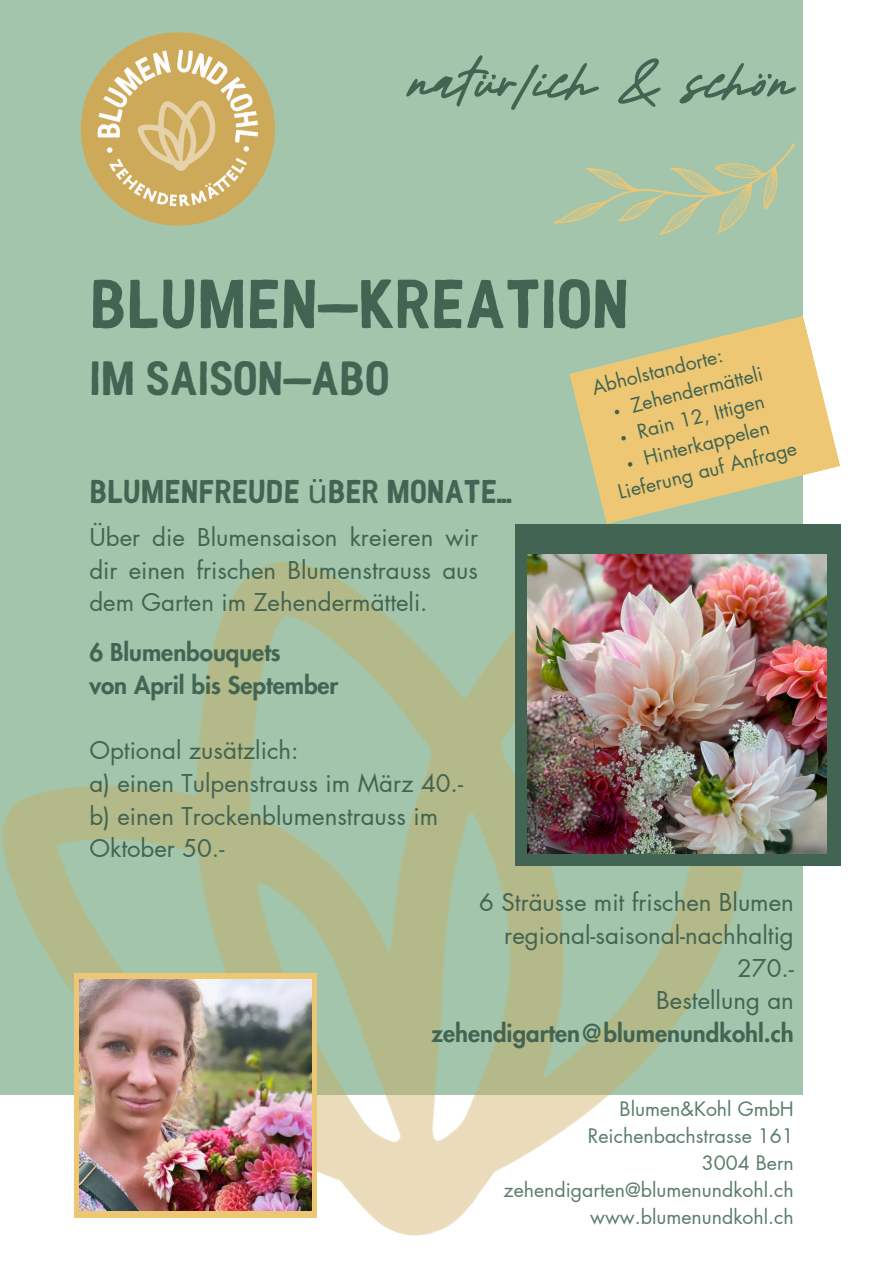
<style>
.page{position:relative;width:894px;height:1264px;background:#fff}
.page>*{position:absolute;margin:0;border:0;box-sizing:border-box;transform-origin:0 0}
.t1{font:69px "BOLONAT HAND";color:#426452}
.t2{font:63px "Almonde";color:#426452}
.t3{font:48px "BOLONAT HAND";color:#426452}
.t4{font:33px "BOLONAT HAND";color:#426452}
.t5{font:24px/32.7px "Futura LT Pro";color:#426452;text-align:justify}
.t6{font:800 24px/32.7px "Futura LT Pro";color:#426452}
.t7{font:19.5px "Futura LT Pro";color:#5a7d6a}
.t8{font:19.5px "Futura LT Pro";color:#426452}
.s1{font-family:"Noto Sans"}
.s2{font-weight:800}
</style>
<div class="page">
<div style="left:0;top:0;width:802px;height:1094px;background:#a3c5ac"></div>
<img style="left:0;top:562px;width:803px;height:674px">
<div style="left:74px;top:973px;width:243px;height:244px;background:#eec774"></div>
<img style="left:80px;top:979px;width:232px;height:231px">
<svg style="left:553px;top:89px;width:250px;height:203px"></svg>
<div style="left:514px;top:524px;width:326px;height:342px;background:#426452"></div>
<img style="left:527px;top:554px;width:299px;height:299px">
<svg style="left:569px;top:316px;width:271px;height:208px;fill:#eec774"></svg>
<img style="left:80px;top:32px;width:195px;height:194px">
<svg style="left:614px;top:409px;width:5px;height:5px"></svg>
<svg style="left:620px;top:435px;width:6px;height:6px"></svg>
<svg style="left:627px;top:461px;width:5px;height:6px"></svg>
<p class="t2" style="left:408px;top:41px;width:386px">natürlich &amp; schön</p>
<p class="t1" style="left:89px;top:259px;width:541px">BLUMEN-KREATION</p>
<p class="t3" style="left:89px;top:347px;width:301px">IM SAISON-ABO</p>
<p class="t4" style="left:89px;top:470px;width:424px">BLUMENFREUDE <span class="s1">ü</span>BER MONATE...</p>
<p class="t5" style="left:89px;top:522px;width:390px">Über die Blumensaison kreieren wir dir einen frischen Blumenstrauss aus dem Garten im Zehendermätteli.</p>
<p class="t6" style="left:89px;top:637px;width:250px">6 Blumenbouquets<br>von April bis September</p>
<h5 class="t5" style="left:89px;top:735px;width:375px;text-align:left">Optional zusätzlich:<br>a) einen Tulpenstrauss im März 40.- b) einen Trockenblumenstrauss im<br>Oktober 50.-</h5>
<h4 class="t8" style="left:590px;top:379px;width:136px;rotate:-14deg">Abholstandorte:</h4>
<h5 class="t8" style="left:628px;top:397px;width:137px;rotate:-14deg">Zehendermätteli</h5>
<h5 class="t8" style="left:635px;top:423px;width:132px;rotate:-14deg">Rain 12, Ittigen</h5>
<p class="t8" style="left:641px;top:449px;width:130px;rotate:-14deg">Hinterkappelen</p>
<p class="t8" style="left:616px;top:483px;width:185px;rotate:-14deg">Lieferung auf Anfrage</p>
<p class="t5" style="left:431px;top:887px;width:364px;text-align:right">6 Sträusse mit frischen Blumen regional-saisonal-nachhaltig<br>270.-<br>Bestellung an <span class="s2">zehendigarten@blumenundkohl.ch</span></p>
<p class="t7" style="left:619px;top:1099px;width:176px">Blumen&amp;Kohl GmbH</p>
<h1 class="t7" style="left:587px;top:1126px;width:207px">Reichenbachstrasse 161</h1>
<h2 class="t7" style="left:701px;top:1153px;width:94px">3004 Bern</h2>
<h3 class="t7" style="left:503px;top:1180px;width:292px">zehendigarten@blumenundkohl.ch</h3>
<h1 class="t7" style="left:590px;top:1207px;width:205px">www.blumenundkohl.ch</h1>
</div>
